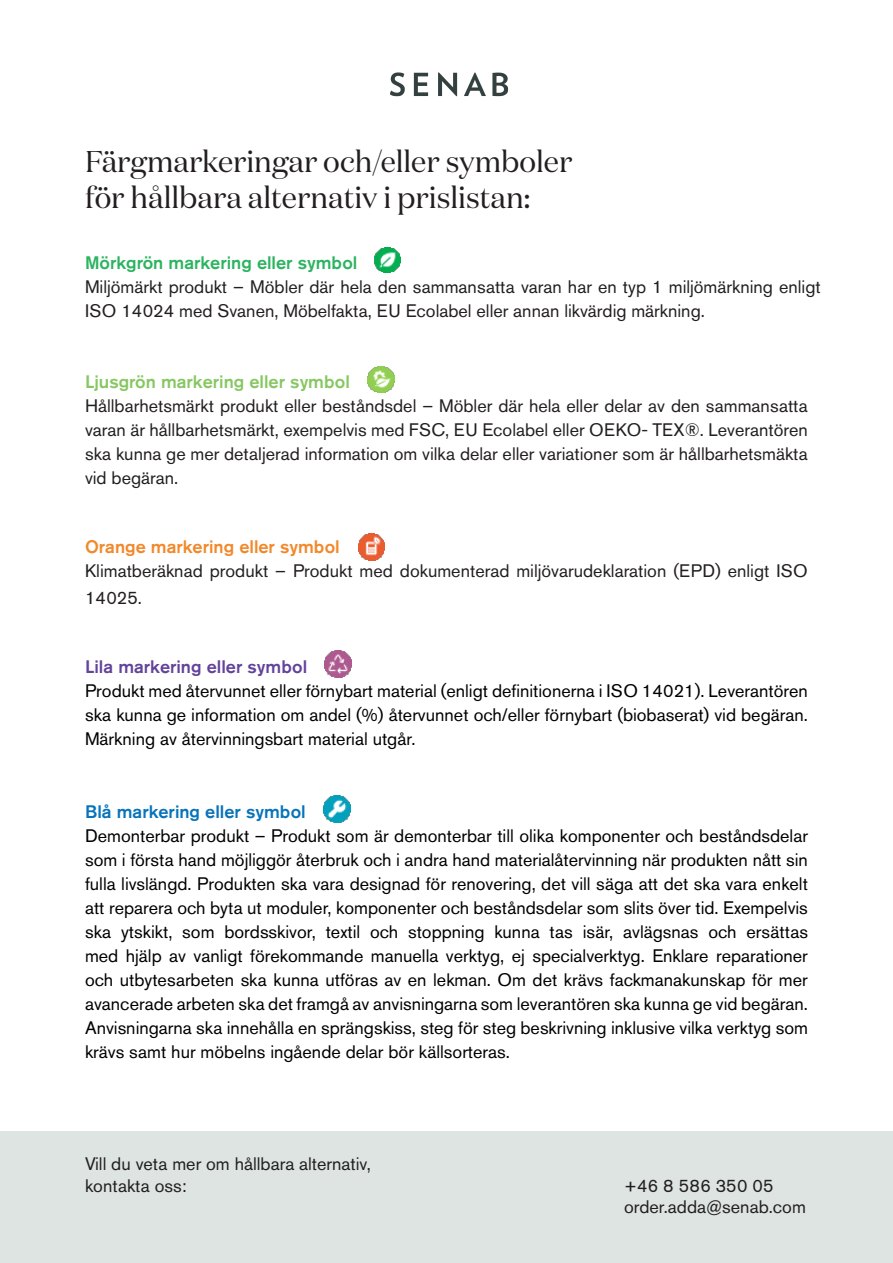
<style>
.page{position:relative;width:893px;height:1263px;background:#fff}
.page>*{position:absolute;margin:0;border:0;box-sizing:border-box;transform-origin:0 0}
.t1{font:30px "Domaine Display";color:#231f20}
.t2{font:18px/24px "Akzidenz Grotesk Std";color:#000;text-align:justify}
.t3{font:18px/24px "Akzidenz Grotesk Std";color:#231f20}
.t4{font:500 18px "Akzidenz Grotesk Std";color:#2bb45f}
.t5{font:500 18px "Akzidenz Grotesk Std";color:#87c762}
.t6{font:500 18px "Akzidenz Grotesk Std";color:#f28829}
.t7{font:500 18px "Akzidenz Grotesk Std";color:#63439a}
.t8{font:500 18px "Akzidenz Grotesk Std";color:#0773bb}
</style>
<div class="page">
<img style="left:390px;top:72px;width:119px;height:25px">
<div style="left:0;top:1131px;width:893px;height:132px;background:#dde4e2"></div>
<img style="left:368px;top:366px;width:27px;height:27px">
<img style="left:358px;top:534px;width:27px;height:26px">
<img style="left:324px;top:650px;width:27px;height:27px">
<img style="left:323px;top:796px;width:27px;height:27px">
<img style="left:374px;top:247px;width:27px;height:26px">
<p class="t1" style="left:85px;top:143px;width:489px">Färgmarkeringar och/eller symboler</p>
<p class="t1" style="left:85px;top:179px;width:447px">för hållbara alternativ i prislistan:</p>
<p class="t4" style="left:85px;top:251px;width:274px">Mörkgrön markering eller symbol</p>
<p class="t3" style="left:85px;top:274px;width:737px">Miljömärkt produkt – Möbler där hela den sammansatta varan har en typ 1 miljömärkning enligt<br>ISO 14024 med Svanen, Möbelfakta, EU Ecolabel eller annan likvärdig märkning.</p>
<p class="t5" style="left:85px;top:370px;width:266px">Ljusgrön markering eller symbol</p>
<p class="t3" style="left:85px;top:393px;width:724px;text-align:justify">Hållbarhetsmärkt produkt eller beståndsdel – Möbler där hela eller delar av den sammansatta varan är hållbarhetsmärkt, exempelvis med FSC, EU Ecolabel eller OEKO- TEX®. Leverantören ska kunna ge mer detaljerad information om vilka delar eller variationer som är hållbarhetsmäkta vid begäran.</p>
<p class="t6" style="left:85px;top:536px;width:256px">Orange markering eller symbol</p>
<p class="t3" style="left:85px;top:557px;width:724px;line-height:27px">Klimatberäknad produkt – Produkt med dokumenterad miljövarudeklaration (EPD) enligt ISO<br>14025.</p>
<p class="t7" style="left:85px;top:655px;width:224px">Lila markering eller symbol</p>
<p class="t2" style="left:85px;top:678px;width:724px">Produkt med återvunnet eller förnybart material (enligt definitionerna i ISO 14021). Leverantören ska kunna ge information om andel (%) återvunnet och/eller förnybart (biobaserat) vid begäran.<br>Märkning av återvinningsbart material utgår.</p>
<p class="t8" style="left:85px;top:801px;width:222px">Blå markering eller symbol</p>
<p class="t2" style="left:85px;top:824px;width:724px">Demonterbar produkt – Produkt som är demonterbar till olika komponenter och beståndsdelar som i första hand möjliggör återbruk och i andra hand materialåtervinning när produkten nått sin fulla livslängd. Produkten ska vara designad för renovering, det vill säga att det ska vara enkelt att reparera och byta ut moduler, komponenter och beståndsdelar som slits över tid. Exempelvis ska ytskikt, som bordsskivor, textil och stoppning kunna tas isär, avlägsnas och ersättas med hjälp av vanligt förekommande manuella verktyg, ej specialverktyg. Enklare reparationer och utbytesarbeten ska kunna utföras av en lekman. Om det krävs fackmanakunskap för mer avancerade arbeten ska det framgå av anvisningarna som leverantören ska kunna ge vid begäran.<br>Anvisningarna ska innehålla en sprängskiss, steg för steg beskrivning inklusive vilka verktyg som krävs samt hur möbelns ingående delar bör källsorteras.</p>
<p class="t3" style="left:85px;top:1153px;width:287px;line-height:21.6px">Vill du veta mer om hållbara alternativ, kontakta oss:</p>
<p class="t3" style="left:624px;top:1174px;width:183px;line-height:21.6px">+46 8 586 350 05 order.adda@senab.com</p>
</div>
